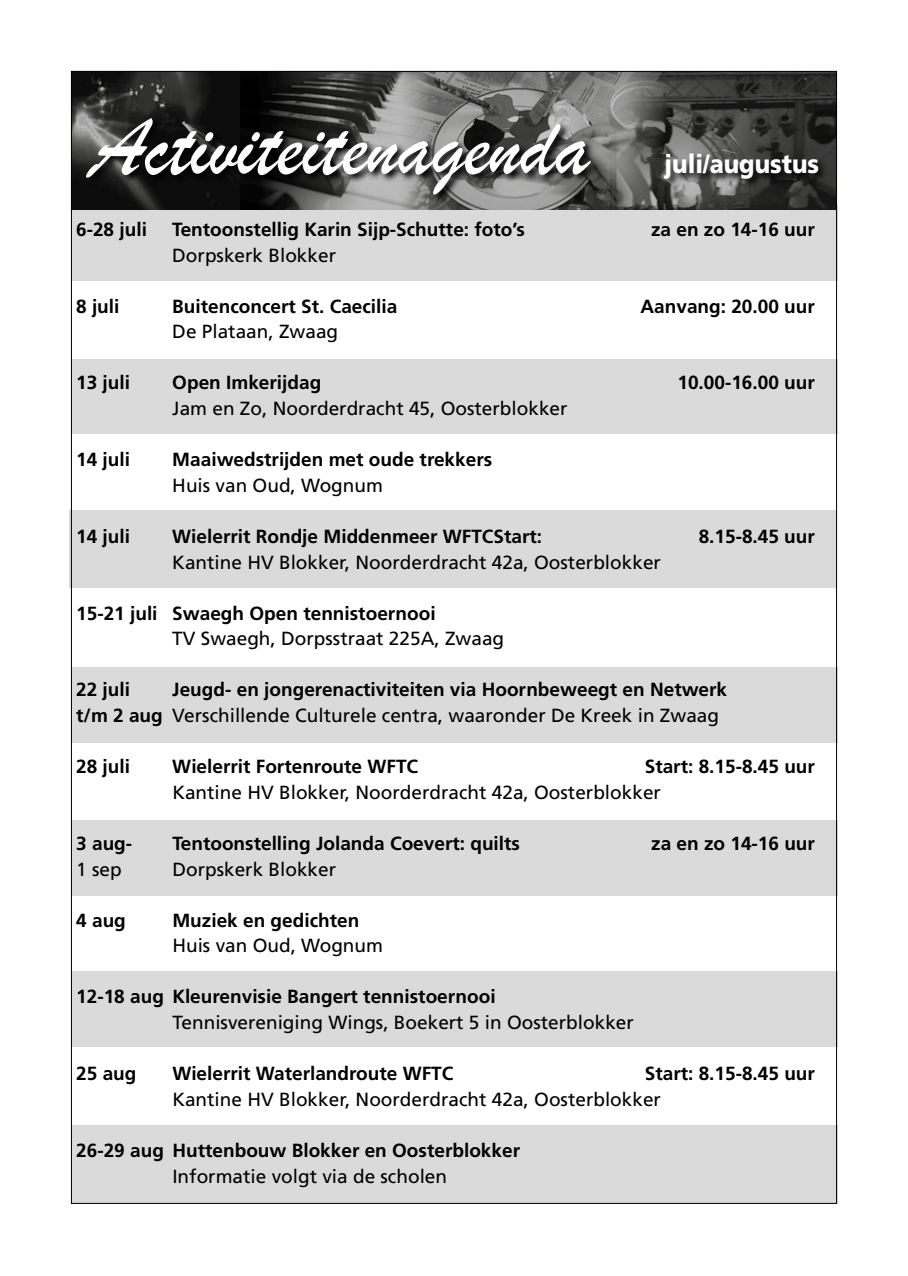
<style>
.page{position:relative;width:908px;height:1276px;background:#fff}
.page>*{position:absolute;margin:0;border:0;box-sizing:border-box;transform-origin:0 0}
.t1{font:86px "Brush Script";color:#fff}
.t2{font:900 26px "Frutiger";color:#fff;scale:.89 1}
.t3{font:700 19px/25.6px "Frutiger";color:#000}
.t4{font:19px "Frutiger";color:#000}
.s1{font-weight:400}
</style>
<div class="page">
<div style="left:71px;top:206px;width:765px;height:75px;background:#dadada"></div>
<div style="left:71px;top:359px;width:765px;height:75px;background:#dadada"></div>
<div style="left:69px;top:510px;width:765px;height:78px;background:#dadada"></div>
<div style="left:71px;top:667px;width:765px;height:76px;background:#dadada"></div>
<div style="left:71px;top:820px;width:765px;height:76px;background:#dadada"></div>
<div style="left:71px;top:971px;width:765px;height:75px;background:#dadada"></div>
<div style="left:71px;top:1126px;width:765px;height:78px;background:#dadada"></div>
<img style="left:73px;top:73px;width:761px;height:136px">
<svg style="left:85px;top:117px;width:742px;height:87px;background:#454444"></svg>
<h1 class="t1" style="left:91px;top:90px;width:499px">Activiteitenagenda</h1>
<h2 class="t2" style="left:664px;top:149px;width:175px">juli/augustus</h2>
<p class="t3" style="left:76px;top:217px;width:72px">6-28 juli</p>
<p class="t3" style="left:172px;top:217px;width:354px">Tentoonstellig Karin Sijp-Schutte: foto’s</p>
<p class="t3" style="left:650px;top:217px;width:165px">za en zo 14-16 uur</p>
<p class="t4" style="left:172px;top:244px;width:165px">Dorpskerk Blokker</p>
<p class="t3" style="left:76px;top:293px;width:45px">8 juli</p>
<p class="t3" style="left:172px;top:293px;width:226px">Buitenconcert St. Caecilia</p>
<p class="t3" style="left:640px;top:293px;width:176px">Aanvang: 20.00 uur</p>
<p class="t4" style="left:172px;top:320px;width:167px">De Plataan, Zwaag</p>
<p class="t3" style="left:76px;top:370px;width:55px">13 juli</p>
<p class="t3" style="left:172px;top:370px;width:150px">Open Imkerijdag</p>
<p class="t3" style="left:677px;top:370px;width:139px">10.00-16.00 uur</p>
<p class="t4" style="left:172px;top:397px;width:396px">Jam en Zo, Noorderdracht 45, Oosterblokker</p>
<p class="t3" style="left:76px;top:447px;width:55px">14 juli</p>
<p class="t3" style="left:172px;top:447px;width:321px">Maaiwedstrijden met oude trekkers</p>
<p class="t4" style="left:172px;top:474px;width:212px">Huis van Oud, Wognum</p>
<p class="t3" style="left:76px;top:523px;width:55px">14 juli</p>
<p class="t3" style="left:172px;top:523px;width:371px">Wielerrit Rondje Middenmeer WFTCStart:</p>
<p class="t3" style="left:698px;top:523px;width:118px">8.15-8.45 uur</p>
<p class="t4" style="left:172px;top:551px;width:490px">Kantine HV Blokker, Noorderdracht 42a, Oosterblokker</p>
<p class="t3" style="left:76px;top:600px;width:361px">15-21 juli Swaegh Open tennistoernooi</p>
<p class="t4" style="left:172px;top:627px;width:333px">TV Swaegh, Dorpsstraat 225A, Zwaag</p>
<p class="t3" style="left:76px;top:677px;width:55px">22 juli</p>
<p class="t3" style="left:76px;top:677px;width:652px;text-indent:96px">Jeugd- en jongerenactiviteiten via Hoornbeweegt en Netwerk t/m 2 aug <span class="s1">Verschillende Culturele centra, waaronder De Kreek in Zwaag</span></p>
<p class="t3" style="left:76px;top:754px;width:55px">28 juli</p>
<p class="t3" style="left:172px;top:754px;width:247px">Wielerrit Fortenroute WFTC</p>
<p class="t3" style="left:644px;top:754px;width:172px">Start: 8.15-8.45 uur</p>
<p class="t4" style="left:172px;top:781px;width:490px">Kantine HV Blokker, Noorderdracht 42a, Oosterblokker</p>
<p class="t3" style="left:76px;top:830px;width:57px">3 aug-</p>
<p class="t3" style="left:172px;top:830px;width:349px">Tentoonstelling Jolanda Coevert: quilts</p>
<p class="t3" style="left:651px;top:830px;width:165px">za en zo 14-16 uur</p>
<p class="t4" style="left:76px;top:858px;width:47px">1 sep</p>
<p class="t4" style="left:172px;top:858px;width:165px">Dorpskerk Blokker</p>
<p class="t3" style="left:76px;top:907px;width:51px">4 aug</p>
<p class="t3" style="left:172px;top:907px;width:188px">Muziek en gedichten</p>
<p class="t4" style="left:172px;top:934px;width:212px">Huis van Oud, Wognum</p>
<p class="t3" style="left:76px;top:984px;width:421px">12-18 aug Kleurenvisie Bangert tennistoernooi</p>
<p class="t4" style="left:172px;top:1011px;width:463px">Tennisvereniging Wings, Boekert 5 in Oosterblokker</p>
<p class="t3" style="left:76px;top:1061px;width:62px">25 aug</p>
<p class="t3" style="left:172px;top:1061px;width:282px">Wielerrit Waterlandroute WFTC</p>
<p class="t3" style="left:644px;top:1061px;width:172px">Start: 8.15-8.45 uur</p>
<p class="t4" style="left:172px;top:1088px;width:490px">Kantine HV Blokker, Noorderdracht 42a, Oosterblokker</p>
<p class="t3" style="left:76px;top:1137px;width:445px">26-29 aug Huttenbouw Blokker en Oosterblokker</p>
<p class="t4" style="left:172px;top:1164px;width:276px">Informatie volgt via de scholen</p>
</div>
